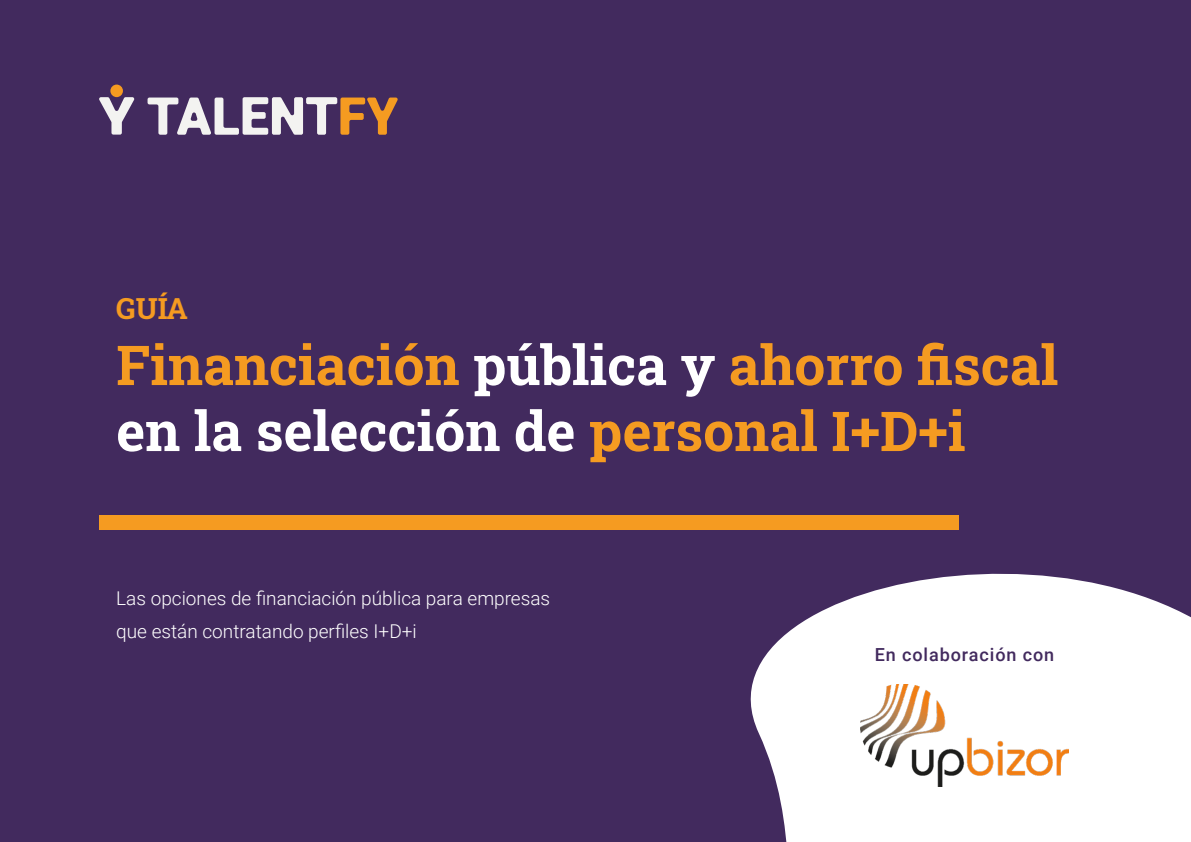
<style>
.page{position:relative;width:1191px;height:842px;background:#fff}
.page>*{position:absolute;margin:0;border:0;box-sizing:border-box;transform-origin:0 0}
.t1{font:55px/66px "Roboto Slab";color:#f59b21}
.t2{font:29px "Roboto Slab";color:#f59b21}
.t3{font:300 19px/33px "Roboto";color:#fff}
.t4{font:500 18px "Roboto";letter-spacing:.05em;color:#422a5e}
.s1{color:#fff}
</style>
<div class="page">
<div style="left:0;top:0;width:1190px;height:842px;background:#422a5e"></div>
<div style="left:110px;top:85px;width:13px;height:12px;background:#f59b21;border-radius:50%"></div>
<svg style="left:99px;top:97px;width:36px;height:38px"></svg>
<svg style="left:147px;top:97px;width:251px;height:38px"></svg>
<div style="left:99px;top:516px;width:859px;height:14px;background:#f59b21"></div>
<svg style="left:682px;top:485px;width:509px;height:357px;fill:#fff"></svg>
<img style="left:860px;top:684px;width:208px;height:102px">
<h2 class="t2" style="left:116px;top:289px;width:73px">GUÍA</h2>
<h1 class="t1" style="left:116px;top:331px;width:943px">Financiación <span class="s1">pública y</span> ahorro fiscal <span class="s1">en la selección de</span> personal I+D+i</h1>
<p class="t3" style="left:116px;top:581px;width:435px">Las opciones de financiación pública para empresas que están contratando perfiles I+D+i</p>
<p class="t4" style="left:874px;top:642px;width:181px">En colaboración con</p>
</div>
